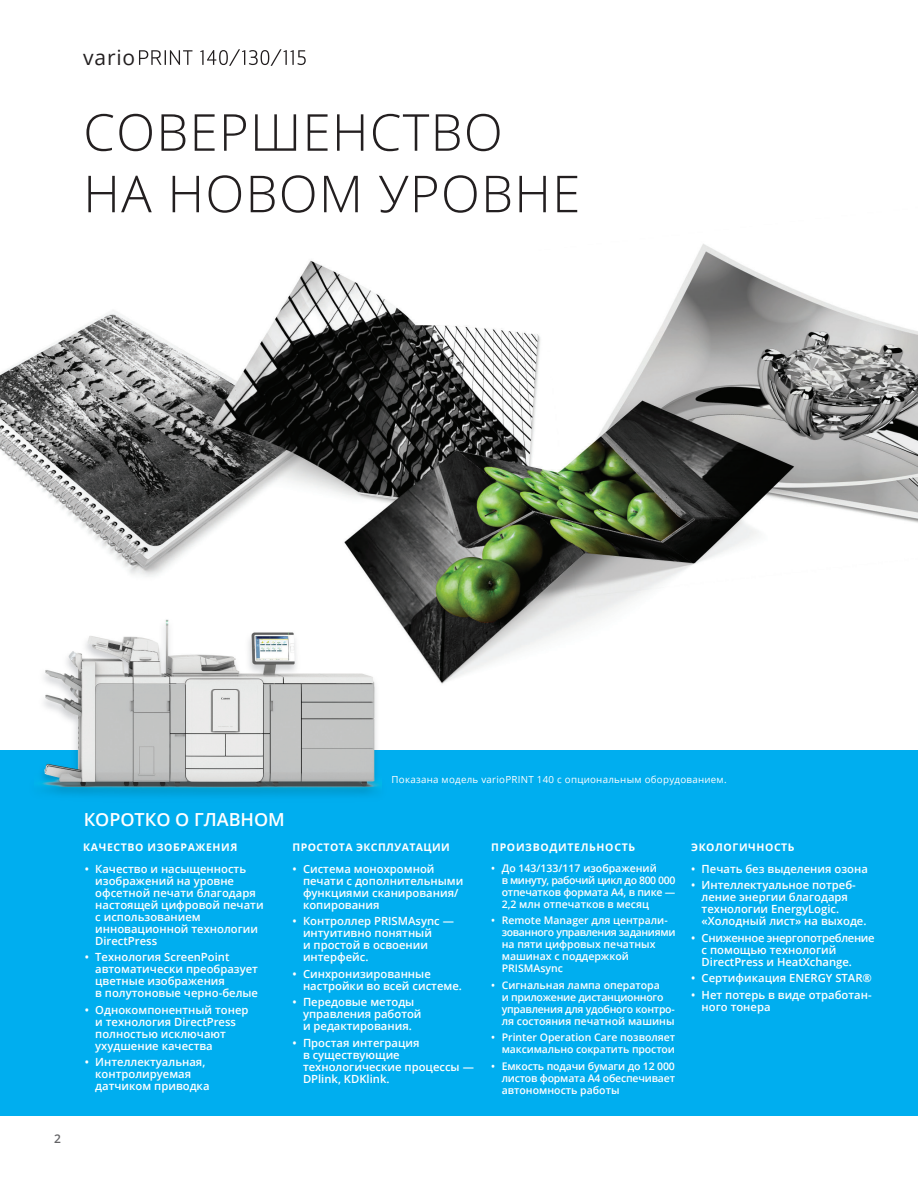
<style>
.page{position:relative;width:918px;height:1188px;background:#fff}
.page>*{position:absolute;margin:0;border:0;box-sizing:border-box;transform-origin:0 0}
.t1{font:300 51px/61.5px "Open Sans";letter-spacing:.025em;color:#231f20}
.t2{font:21px "Open Sans";letter-spacing:.04em;color:#231f20}
.t3{font:600 18px "Open Sans";color:#fff}
.t4{font:600 12px "Open Sans";color:#636366}
.t5{font:600 11.25px/12px "Open Sans";color:#fff}
.t6{font:600 10.5px/12px "Open Sans";color:#fff}
.t7{font:600 10.5px/12px "Open Sans";letter-spacing:-.025em;color:#fff}
.t8{font:600 10.5px/12px "Open Sans";letter-spacing:-.02em;color:#fff}
.t9{font:700 10.5px "Open Sans";letter-spacing:.06em;color:#fff}
.t10{font:700 10.5px "Open Sans";letter-spacing:.04em;color:#fff}
.t11{font:9.75px "Open Sans";letter-spacing:.025em;color:#fff}
</style>
<div class="page">
<img style="left:0;top:244px;width:918px;height:440px">
<div style="left:0;top:750px;width:918px;height:366px;background:#00aeef"></div>
<img style="left:28px;top:619px;width:359px;height:65px">
<img style="left:34px;top:618px;width:348px;height:178px">
<svg style="left:139px;top:49px;width:167px;height:17px"></svg>
<h2 class="t2" style="left:83px;top:43px;width:54px">vario</h2>
<h1 class="t1" style="left:83px;top:100px;width:499px">СОВЕРШЕНСТВО<br>НА НОВОМ УРОВНЕ</h1>
<p class="t4" style="left:54px;top:1130px;width:8px">2</p>
<p class="t11" style="left:392px;top:773px;width:337px">Показана модель varioPRINT 140 с опциональным оборудованием.</p>
<h3 class="t3" style="left:84px;top:807px;width:203px">КОРОТКО О ГЛАВНОМ</h3>
<p class="t5" style="left:95px;top:862px;width:170px;text-indent:-10px">• Качество и насыщенность изображений на уровне офсетной печати благодаря настоящей цифровой печати с использованием инновационной технологии<br>DirectPress</p>
<p class="t5" style="left:95px;top:951px;width:164px;text-indent:-10px">• Технология ScreenPoint автоматически преобразует цветные изображения<br>в полутоновые черно-белые</p>
<p class="t5" style="left:95px;top:1003px;width:155px;text-indent:-10px">• Однокомпонентный тонер и технология DirectPress полностью исключают ухудшение качества</p>
<p class="t5" style="left:95px;top:1056px;width:116px;text-indent:-10px">• Интеллектуальная, контролируемая датчиком приводка</p>
<p class="t9" style="left:83px;top:840px;width:156px">КАЧЕСТВО ИЗОБРАЖЕНИЯ</p>
<p class="t10" style="left:292px;top:840px;width:159px">ПРОСТОТА ЭКСПЛУАТАЦИИ</p>
<p class="t9" style="left:491px;top:840px;width:145px">ПРОИЗВОДИТЕЛЬНОСТЬ</p>
<p class="t9" style="left:691px;top:840px;width:105px">ЭКОЛОГИЧНОСТЬ</p>
<p class="t8" style="left:502px;top:862px;width:175px;text-indent:-10px">• До 143/133/117 изображений<br>в минуту, рабочий цикл до 800 000 отпечатков формата A4, в пике —<br>2,2 млн отпечатков в месяц</p>
<p class="t6" style="left:502px;top:914px;width:175px;text-indent:-10px">• Remote Manager для централи&shy;зованного управления заданиями на пяти цифровых печатных машинах с поддержкой<br>PRISMAsync</p>
<p class="t7" style="left:502px;top:979px;width:175px;text-indent:-10px">• Сигнальная лампа оператора<br>и приложение дистанционного управления для удобного контро&shy;ля состояния печатной машины</p>
<p class="t6" style="left:491px;top:1031px;width:186px;text-align:right">• Printer Operation Care позволяет максимально сократить простои</p>
<p class="t6" style="left:502px;top:1060px;width:175px;text-align:justify;text-indent:-10px">• Емкость подачи бумаги до 12 000 листов формата A4 обеспечивает автономность работы</p>
<p class="t5" style="left:691px;top:862px;width:178px">• Печать без выделения озона</p>
<p class="t5" style="left:702px;top:879px;width:166px;text-indent:-10px">• Интеллектуальное потреб&shy;ление энергии благодаря технологии EnergyLogic. «Холодный лист» на выходе.</p>
<p class="t5" style="left:702px;top:931px;width:175px;text-indent:-10px">• Сниженное энергопотребление с помощью технологий<br>DirectPress и HeatXchange.</p>
<p class="t5" style="left:691px;top:972px;width:182px">• Сертификация ENERGY STAR®</p>
<p class="t5" style="left:702px;top:988px;width:172px;text-indent:-10px">• Hет потерь в виде отработан&shy;ного тонера</p>
<p class="t5" style="left:303px;top:862px;width:162px;text-indent:-10px">• Система монохромной печати с дополнительными функциями сканирования/ копирования</p>
<p class="t5" style="left:303px;top:915px;width:153px;text-indent:-10px">• Контроллер PRISMAsync — интуитивно понятный<br>и простой в освоении интерфейс.</p>
<p class="t5" style="left:303px;top:967px;width:160px;text-indent:-10px">• Синхронизированные настройки во всей системе.</p>
<p class="t5" style="left:303px;top:996px;width:120px;text-indent:-10px">• Передовые методы управления работой и редактирования.</p>
<p class="t5" style="left:303px;top:1036px;width:172px;text-indent:-10px">• Простая интеграция<br>в существующие технологические процессы —<br>DPlink, KDKlink.</p>
</div>
